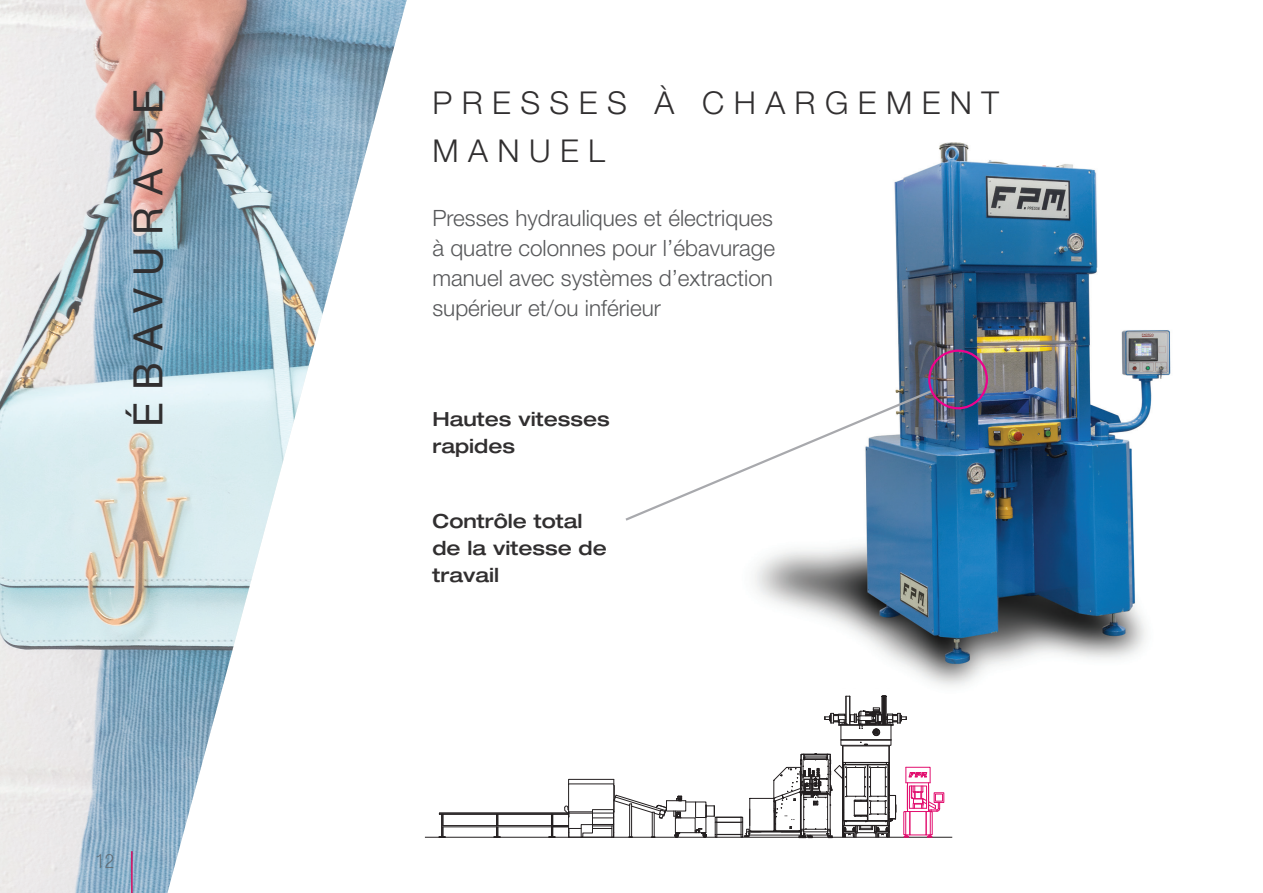
<style>
.page{position:relative;width:1263px;height:893px;background:#fff}
.page>*{position:absolute;margin:0;border:0;box-sizing:border-box;transform-origin:0 0}
.Titolo_-_kerning300{font:40.5px "Helvetica Neue";letter-spacing:.3em;color:#312f30}
.Titolo_-_kerning300-2{font:300 31.5px/48px "Helvetica Neue";letter-spacing:.3em;color:#312f30}
.Sottotitolo{font:300 22.5px/30px "Helvetica Neue";color:#57585a;text-align:justify}
.note_tecniche{font:500 expanded 19.5px/27px "Helvetica Neue";color:#312f30}
.t1{font:100 condensed 19.5px "Helvetica Neue";color:#6c6d70}
</style>
<div class="page">
<img style="left:0;top:0;width:407px;height:893px">
<img style="left:755px;top:142px;width:416px;height:544px">
<svg style="left:625px;top:388px;width:309px;height:135px"></svg>
<hr style="left:425px;top:837px;width:527px;height:1px;background:#231f20">
<div style="left:934px;top:792px;width:10px;height:11px;border:1px solid #e20f6f"></div>
<div style="left:935px;top:794px;width:8px;height:7px;border:1px solid #e20f6f"></div>
<svg style="left:439px;top:695px;width:501px;height:143px"></svg>
<hr style="left:131px;top:851px;width:2px;height:42px;background:#d51968">
<div style="left:928px;top:350px;width:60px;height:59px;border:2px solid #ed028c;border-radius:50%"></div>
<p class="Titolo_-_kerning300" style="left:124px;top:427px;width:339px;rotate:-90deg">ÉBAVURAGE</p>
<p class="t1" style="left:96px;top:850px;width:20px">12</p>
<p class="Titolo_-_kerning300-2" style="left:432px;top:78px;width:568px">PRESSES À CHARGEMENT<br>MANUEL</p>
<p class="Sottotitolo" style="left:432px;top:203px;width:344px">Presses hydrauliques et électriques à quatre colonnes pour l’ébavurage manuel avec systèmes d’extraction supérieur et/ou inférieur</p>
<p class="note_tecniche" style="left:432px;top:405px;width:179px">Hautes vitesses rapides</p>
<p class="note_tecniche" style="left:432px;top:507px;width:176px">Contrôle total de la vitesse de travail</p>
</div>
